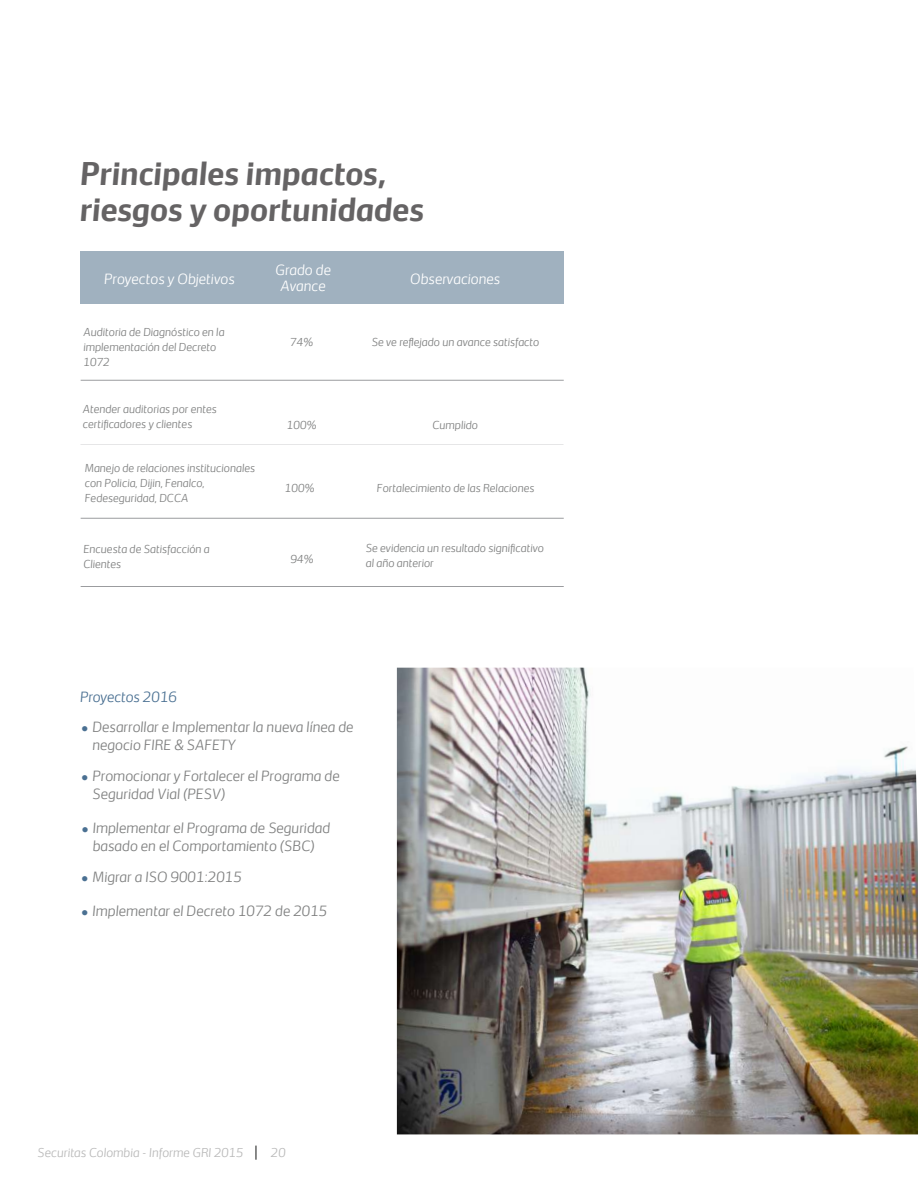
<style>
.page{position:relative;width:918px;height:1188px;background:#fff}
.page>*{position:absolute;margin:0;border:0;box-sizing:border-box;transform-origin:0 0}
.t1{font:italic 700 30px/36px "Securitas Sans TT";color:#656364}
.t2{font:italic 300 13.5px/18px "Securitas Sans TT";color:#7f8080}
.t3{font:italic 300 13.5px/16.2px "Securitas Sans TT";color:#fff;text-align:center}
.t4{font:italic 300 13.5px "Securitas Sans TT";color:#4a7092}
.t5{font:italic 300 11.7px "Securitas Sans TT";color:#b9b9b9}
.t6{font:italic 300 10.5px/15px "Securitas Sans TT";color:#7f8080}
.s1{color:#4a7092}
</style>
<div class="page">
<svg style="left:255px;top:1146px;width:2px;height:14px"></svg>
<div style="left:81px;top:252px;width:483px;height:52px;background:#a0b1bf"></div>
<hr style="left:81px;top:380px;width:483px;height:1px;background:#9b9c9f">
<hr style="left:81px;top:518px;width:483px;height:1px;background:#9b9c9f">
<hr style="left:81px;top:586px;width:483px;height:1px;background:#9b9c9f">
<img style="left:397px;top:668px;width:521px;height:466px">
<h1 class="t1" style="left:80px;top:152px;width:346px">Principales impactos, riesgos y oportunidades</h1>
<p class="t3" style="left:104px;top:269px;width:132px">Proyectos y Objetivos</p>
<p class="t3" style="left:275px;top:260px;width:57px">Grado de<br>Avance</p>
<p class="t3" style="left:410px;top:269px;width:92px">Observaciones</p>
<p class="t6" style="left:83px;top:324px;width:143px">Auditoria de Diagnóstico en la implementación del Decreto<br>1072</p>
<p class="t6" style="left:290px;top:333px;width:24px">74%</p>
<p class="t6" style="left:372px;top:333px;width:169px">Se ve reflejado un avance satisfacto</p>
<p class="t6" style="left:83px;top:400px;width:136px">Atender auditorias por entes certificadores y clientes</p>
<p class="t6" style="left:287px;top:416px;width:31px">100%</p>
<p class="t6" style="left:432px;top:416px;width:47px">Cumplido</p>
<p class="t6" style="left:85px;top:459px;width:172px">Manejo de relaciones institucionales con Policia, Dijin, Fenalco,<br>Fedeseguridad, DCCA</p>
<p class="t6" style="left:285px;top:479px;width:31px">100%</p>
<p class="t6" style="left:377px;top:479px;width:159px">Fortalecimiento de las Relaciones</p>
<p class="t6" style="left:83px;top:541px;width:128px">Encuesta de Satisfacción a<br>Clientes</p>
<p class="t6" style="left:291px;top:550px;width:24px">94%</p>
<p class="t6" style="left:366px;top:540px;width:180px">Se evidencia un resultado significativo al año anterior</p>
<p class="t4" style="left:80px;top:686px;width:98px">Proyectos 2016</p>
<p class="t2" style="left:93px;top:717px;width:262px;text-indent:-11px"><span class="s1">●</span> Desarrollar e Implementar la nueva línea de negocio FIRE &amp; SAFETY</p>
<p class="t2" style="left:93px;top:766px;width:249px;text-indent:-11px"><span class="s1">●</span> Promocionar y Fortalecer el Programa de<br>Seguridad Vial (PESV)</p>
<p class="t2" style="left:82px;top:818px;width:250px;text-align:center"><span class="s1">●</span> Implementar el Programa de Seguridad basado en el Comportamiento (SBC)</p>
<p class="t2" style="left:82px;top:867px;width:162px"><span class="s1">●</span> Migrar a ISO 9001:2015</p>
<p class="t2" style="left:82px;top:901px;width:247px"><span class="s1">●</span> Implementar el Decreto 1072 de 2015</p>
<p class="t5" style="left:38px;top:1142px;width:207px">Securitas Colombia - Informe GRI 2015</p>
<p class="t5" style="left:271px;top:1142px;width:16px">20</p>
</div>
